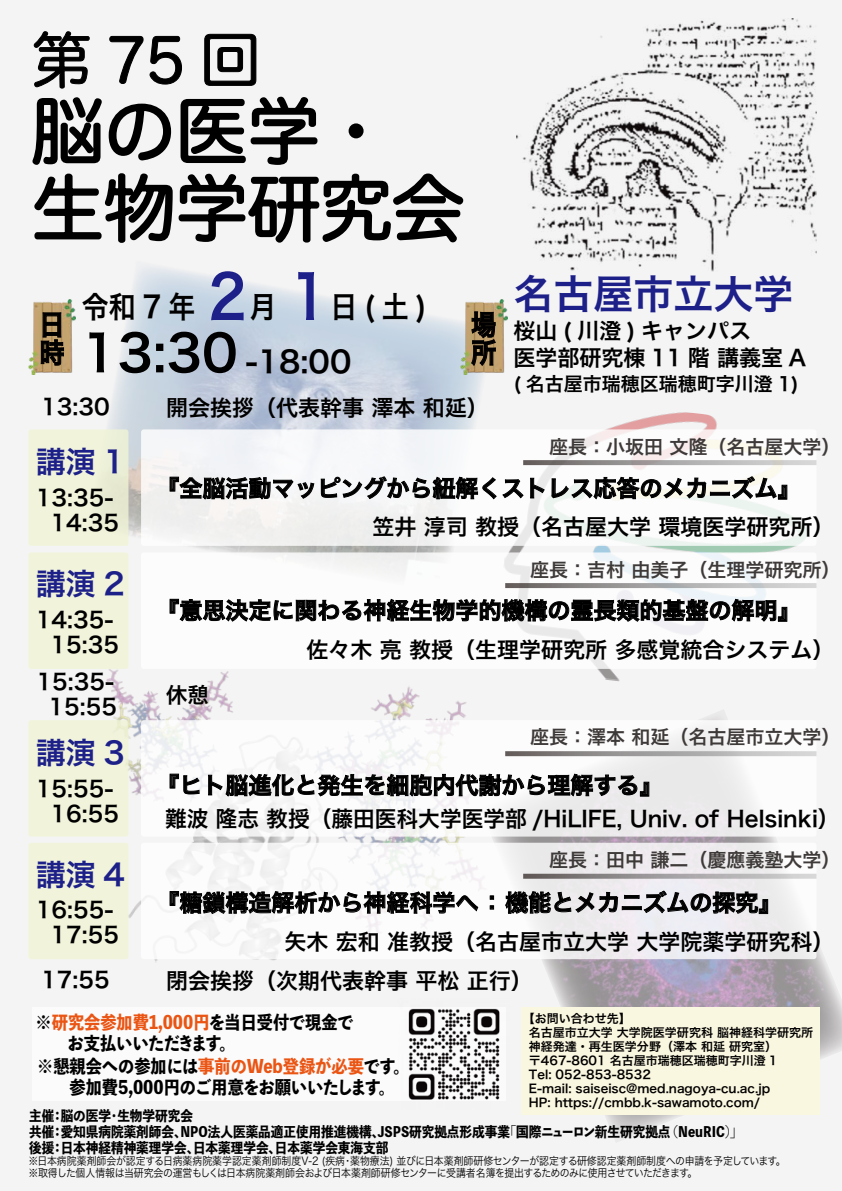
<style>
.page{position:relative;width:842px;height:1191px;background:#f5f4f4}
.page>*{position:absolute;margin:0;border:0;box-sizing:border-box;transform-origin:0 0}
.t1{font:72px/77px "Hira Maru Pro W4";color:#010000}
.t2{font:60px "Hira Maru Pro W4";color:#010000}
.t3{font:60px "Hira Kaku Pro W6";color:#1d2088;scale:.9 1}
.t4{font:40px "Hira Kaku Pro W6";color:#1d2088}
.t5{font:30px/55.1px "Hira Kaku Pro W6";color:#010000;scale:.9 1}
.t6{font:30px "Hira Kaku Pro W6";color:#1d2088}
.t7{font:28px/28px "Hira Kaku Pro W6";color:#010000;scale:.9 1}
.t8{font:23px "Hira Kaku Pro W6";color:#010000}
.t9{font:22px/25px "Hira Kaku Pro W6";color:#010000;text-align:right}
.t10{font:21.3px "Hira Kaku Pro W6";color:#010000}
.t11{font:19px "Hira Kaku Pro W6";color:#3e3a39}
.t12{font:19px "Hira Kaku Pro W6";color:#010000}
.t13{font:800 18px/21px "Toppan Bunkyu Midashi Gothic Std N";color:#010000;scale:.9 1}
.t14{font:800 14px/16px "Toppan Bunkyu Midashi Gothic Std N";color:#010000;scale:.9 1}
.t15{font:12px/14px "Hira Kaku Pro W6";color:#010000}
.t16{font:11px/12px "Hira Kaku Pro W3";letter-spacing:-.025em;color:#010000;scale:.9 1}
.s1{font-size:50px}
.s2{color:#ea5514}
</style>
<div class="page">
<img style="left:503px;top:713px;width:339px;height:426px">
<img style="left:108px;top:267px;width:375px;height:328px">
<img style="left:509px;top:412px;width:308px;height:270px">
<img style="left:84px;top:661px;width:419px;height:301px">
<svg style="left:33px;top:31px;width:57px;height:58px"></svg>
<svg style="left:109px;top:35px;width:73px;height:50px"></svg>
<svg style="left:204px;top:33px;width:53px;height:53px"></svg>
<svg style="left:32px;top:97px;width:140px;height:68px"></svg>
<svg style="left:180px;top:96px;width:138px;height:69px"></svg>
<div style="left:349px;top:123px;width:15px;height:15px;border:2px solid #010000;border-radius:50%"></div>
<svg style="left:34px;top:173px;width:430px;height:70px"></svg>
<img style="left:516px;top:19px;width:300px;height:252px">
<img style="left:28px;top:299px;width:47px;height:75px">
<svg style="left:41px;top:312px;width:23px;height:54px"></svg>
<img style="left:460px;top:299px;width:47px;height:75px">
<svg style="left:471px;top:311px;width:25px;height:55px"></svg>
<div style="left:521px;top:1007px;width:299px;height:107px;background:#faf7e0"></div>
<div style="left:32px;top:1007px;width:473px;height:93px;background:#fff"></div>
<div style="left:28px;top:429px;width:100px;height:117px;background:#f0f4d5;border-radius:3px"></div>
<div style="left:28px;top:552px;width:100px;height:117px;background:#f0f4d5;border-radius:3px"></div>
<div style="left:141px;top:429px;width:675px;height:117px;background:#f6f7f9;border-radius:3px"></div>
<div style="left:141px;top:552px;width:675px;height:117px;background:#fff;border-radius:3px"></div>
<div style="left:141px;top:720px;width:675px;height:116px;background:linear-gradient(to right,#faf9fa,#f3f2f3);border-radius:3px"></div>
<div style="left:28px;top:720px;width:100px;height:116px;background:#f0f4d5;border-radius:3px"></div>
<svg style="left:170px;top:477px;width:144px;height:22px"></svg>
<svg style="left:321px;top:476px;width:175px;height:23px"></svg>
<svg style="left:503px;top:479px;width:20px;height:19px"></svg>
<svg style="left:530px;top:478px;width:14px;height:20px"></svg>
<svg style="left:552px;top:421px;width:235px;height:78px"></svg>
<svg style="left:170px;top:599px;width:617px;height:22px"></svg>
<svg style="left:170px;top:774px;width:29px;height:20px"></svg>
<svg style="left:208px;top:774px;width:441px;height:22px"></svg>
<div style="left:141px;top:842px;width:675px;height:117px;background:linear-gradient(to bottom,#f5f4f5,#f9f8f9);border-radius:3px"></div>
<div style="left:28px;top:842px;width:100px;height:117px;background:#f0f4d5;border-radius:3px"></div>
<svg style="left:170px;top:891px;width:308px;height:22px"></svg>
<svg style="left:490px;top:895px;width:4px;height:14px"></svg>
<svg style="left:505px;top:871px;width:263px;height:73px"></svg>
<svg style="left:523px;top:873px;width:293px;height:5px"></svg>
<svg style="left:505px;top:751px;width:311px;height:5px;background:#a6a3a3"></svg>
<svg style="left:505px;top:583px;width:311px;height:5px;background:#a5a4a4"></svg>
<svg style="left:523px;top:460px;width:293px;height:5px"></svg>
<img style="left:408px;top:998px;width:101px;height:111px">
<h2 class="t2" style="left:32px;top:8px;width:230px">第75回</h2>
<h1 class="t1" style="left:32px;top:88px;width:433px">脳の医学・生物学研究会</h1>
<p class="t7" style="left:39px;top:309px;width:28px">日時</p>
<h2 class="t3" style="left:200px;top:242px;width:152px">２１</h2>
<h3 class="t4" style="left:513px;top:258px;width:281px">名古屋市立大学</h3>
<p class="t9" style="left:513px;top:317px;width:294px;line-height:27px;text-align:left">桜山 ( 川澄 ) キャンパス<br>医学部研究棟 11 階 講義室 A</p>
<p class="t12" style="left:513px;top:366px;width:287px">( 名古屋市瑞穂区瑞穂町字川澄 1)</p>
<h3 class="t5" style="left:82px;top:278px;width:385px">令和 7 年　　月　　日 ( 土 )<br><span class="s1">13:30</span> -18:00</h3>
<p class="t7" style="left:471px;top:309px;width:29px">場所</p>
<p class="t9" style="left:41px;top:393px;width:70px">13:30</p>
<h3 class="t6" style="left:36px;top:434px;width:90px">講演 1</h3>
<p class="t9" style="left:36px;top:484px;width:85px">13:35-<br>14:35</p>
<h3 class="t6" style="left:36px;top:556px;width:90px">講演 2</h3>
<p class="t9" style="left:36px;top:606px;width:85px">14:35-<br>15:35</p>
<p class="t9" style="left:37px;top:668px;width:82px;text-align:center">15:35-<br>15:55</p>
<h3 class="t6" style="left:36px;top:726px;width:90px">講演 3</h3>
<p class="t9" style="left:36px;top:775px;width:85px">15:55-<br>16:55</p>
<h3 class="t6" style="left:36px;top:847px;width:90px">講演 4</h3>
<p class="t9" style="left:36px;top:896px;width:85px">16:55-<br>17:55</p>
<p class="t9" style="left:41px;top:966px;width:70px">17:55</p>
<p class="t9" style="left:166px;top:394px;width:324px">開会挨拶（代表幹事 澤本 和延）</p>
<p class="t11" style="left:549px;top:430px;width:293px">座長：小坂田 文隆（名古屋大学）</p>
<p class="t8" style="left:156px;top:467px;width:645px">『全脳活動マッピングから紐解くストレス応答のメカニズム』</p>
<p class="t9" style="left:372px;top:513px;width:463px">笠井 淳司 教授（名古屋大学 環境医学研究所）</p>
<p class="t11" style="left:530px;top:552px;width:312px">座長：吉村 由美子（生理学研究所）</p>
<p class="t8" style="left:156px;top:589px;width:645px">『意思決定に関わる神経生物学的機構の霊長類的基盤の解明』</p>
<p class="t10" style="left:166px;top:675px;width:44px">休憩</p>
<p class="t9" style="left:306px;top:636px;width:529px">佐々木 亮 教授（生理学研究所 多感覚統合システム）</p>
<p class="t11" style="left:530px;top:719px;width:312px">座長：澤本 和延（名古屋市立大学）</p>
<p class="t8" style="left:156px;top:764px;width:507px">『ヒト脳進化と発生を細胞内代謝から理解する』</p>
<p class="t9" style="left:165px;top:805px;width:676px">難波 隆志 教授（藤田医科大学医学部 /HiLIFE, Univ. of Helsinki）</p>
<p class="t11" style="left:549px;top:842px;width:293px">座長：田中 謙二（慶應義塾大学）</p>
<p class="t8" style="left:156px;top:881px;width:626px">『糖鎖構造解析から神経科学へ ： 機能とメカニズムの探究』</p>
<p class="t9" style="left:284px;top:928px;width:551px">矢木 宏和 准教授（名古屋市立大学 大学院薬学研究科）</p>
<p class="t9" style="left:166px;top:967px;width:368px">閉会挨拶（次期代表幹事 平松 正行）</p>
<p class="t15" style="left:529px;top:1011px;width:285px;text-indent:-6px">【お問い合わせ先】<br>名古屋市立大学 大学院医学研究科 脳神経科学研究所神経発達・再生医学分野（澤本 和延 研究室）〒467-8601 名古屋市瑞穂区瑞穂町字川澄 1<br>Tel: 052-853-8532<br>E-mail: saiseisc@med.nagoya-cu.ac.jp<br>HP: https://cmbb.k-sawamoto.com/</p>
<p class="t13" style="left:36px;top:1011px;width:354px">※<span class="s2">研究会参加費1,000円</span>を当日受付で現金で　　お支払いいただきます。</p>
<p class="t13" style="left:37px;top:1054px;width:415px">※懇親会への参加には<span class="s2">事前のWeb登録が必要</span>です。　　参加費5,000円のご用意をお願いいたします。</p>
<p class="t14" style="left:29px;top:1106px;width:794px">主催：脳の医学・生物学研究会<br>共催：愛知県病院薬剤師会、NPO法人医薬品適正使用推進機構、JSPS研究拠点形成事業「国際ニューロン新生研究拠点 (NeuRIC)」後援：日本神経精神薬理学会、日本薬理学会、日本薬学会東海支部</p>
<p class="t16" style="left:29px;top:1154px;width:843px">※日本病院薬剤師会が認定する日病薬病院薬学認定薬剤師制度V-2 (疾病・薬物療法) 並びに日本薬剤師研修センターが認定する研修認定薬剤師制度への申請を予定しています。※取得した個人情報は当研究会の運営もしくは日本病院薬剤師会および日本薬剤師研修センターに受講者名簿を提出するためのみに使用させていただきます。</p>
</div>
